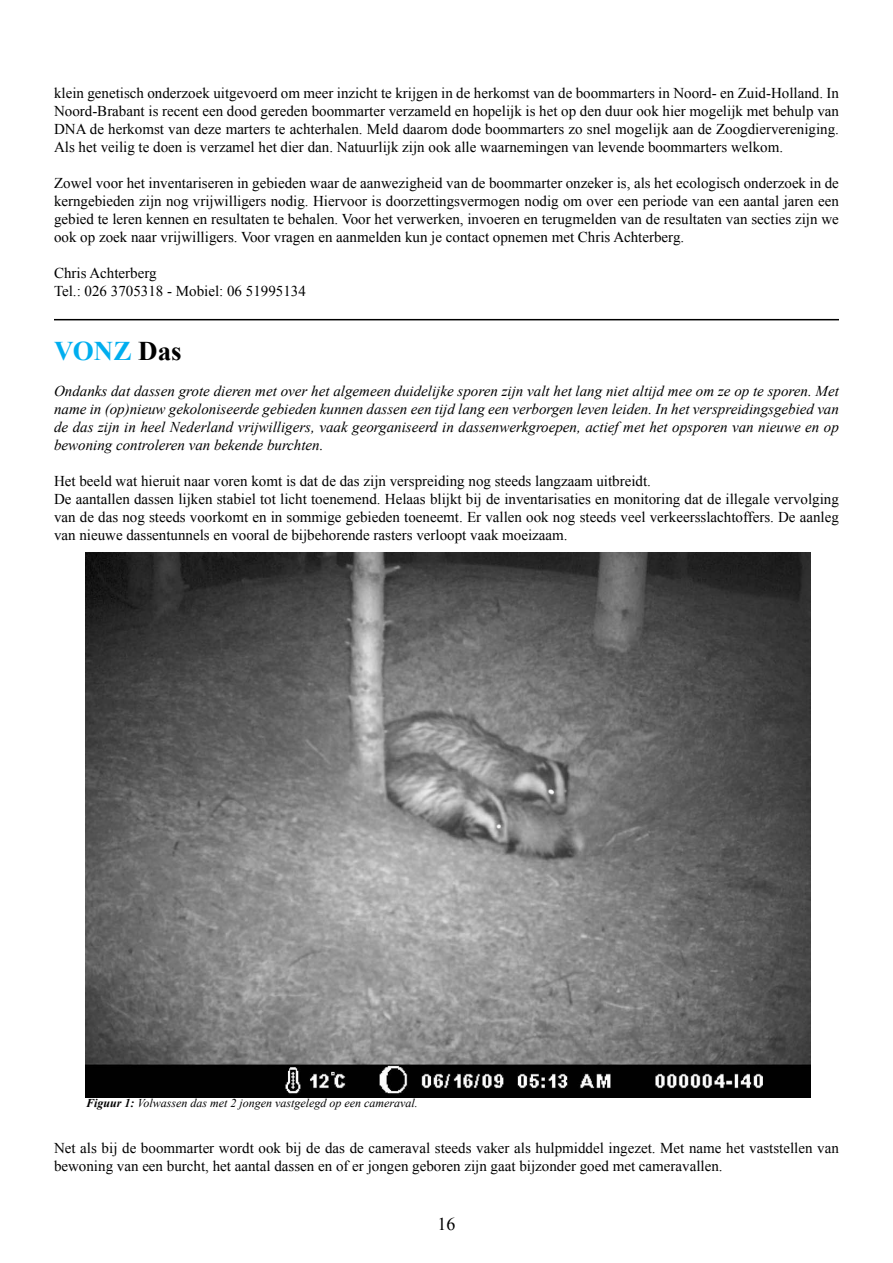
<style>
.page{position:relative;width:893px;height:1263px;background:#fff}
.page>*{position:absolute;margin:0;border:0;box-sizing:border-box;transform-origin:0 0}
.t1{font:700 27px "Times New Roman";color:#00aeef}
.t2{font:18px "Times New Roman";color:#000}
.t3{font:15px/18px "Times New Roman";color:#000}
.t4{font:italic 15px/18px "Times New Roman";color:#000;text-align:justify}
.t5{font:italic 12px "Times New Roman";color:#000}
.s1{color:#000}
.s2{font-weight:700}
</style>
<div class="page">
<hr style="left:54px;top:319px;width:785px;height:1px;background:#000">
<img style="left:85px;top:553px;width:726px;height:544px">
<p class="t3" style="left:54px;top:83px;width:786px;text-align:justify">klein genetisch onderzoek uitgevoerd om meer inzicht te krijgen in de herkomst van de boommarters in Noord- en Zuid-Holland. In Noord-Brabant is recent een dood gereden boommarter verzameld en hopelijk is het op den duur ook hier mogelijk met behulp van DNA de herkomst van deze marters te achterhalen. Meld daarom dode boommarters zo snel mogelijk aan de Zoogdiervereniging.<br>Als het veilig te doen is verzamel het dier dan. Natuurlijk zijn ook alle waarnemingen van levende boommarters welkom.</p>
<p class="t3" style="left:54px;top:173px;width:786px;text-align:justify">Zowel voor het inventariseren in gebieden waar de aanwezigheid van de boommarter onzeker is, als het ecologisch onderzoek in de kerngebieden zijn nog vrijwilligers nodig. Hiervoor is doorzettingsvermogen nodig om over een periode van een aantal jaren een gebied te leren kennen en resultaten te behalen. Voor het verwerken, invoeren en terugmelden van de resultaten van secties zijn we ook op zoek naar vrijwilligers. Voor vragen en aanmelden kun je contact opnemen met Chris Achterberg.</p>
<p class="t3" style="left:54px;top:263px;width:253px">Chris Achterberg<br>Tel.: 026 3705318 - Mobiel: 06 51995134</p>
<h1 class="t1" style="left:54px;top:333px;width:129px">VONZ <span class="s1">Das</span></h1>
<p class="t4" style="left:54px;top:382px;width:786px">Ondanks dat dassen grote dieren met over het algemeen duidelijke sporen zijn valt het lang niet altijd mee om ze op te sporen. Met name in (op)nieuw gekoloniseerde gebieden kunnen dassen een tijd lang een verborgen leven leiden. In het verspreidingsgebied van de das zijn in heel Nederland vrijwilligers, vaak georganiseerd in dassenwerkgroepen, actief met het opsporen van nieuwe en op bewoning controleren van bekende burchten.</p>
<p class="t3" style="left:54px;top:472px;width:786px">Het beeld wat hieruit naar voren komt is dat de das zijn verspreiding nog steeds langzaam uitbreidt.<br>De aantallen dassen lijken stabiel tot licht toenemend. Helaas blijkt bij de inventarisaties en monitoring dat de illegale vervolging van de das nog steeds voorkomt en in sommige gebieden toeneemt. Er vallen ook nog steeds veel verkeersslachtoffers. De aanleg van nieuwe dassentunnels en vooral de bijbehorende rasters verloopt vaak moeizaam.</p>
<p class="t5" style="left:86px;top:1095px;width:333px"><span class="s2">Figuur 1:</span> Volwassen das met 2 jongen vastgelegd op een cameraval.</p>
<p class="t3" style="left:54px;top:1138px;width:786px">Net als bij de boommarter wordt ook bij de das de cameraval steeds vaker als hulpmiddel ingezet. Met name het vaststellen van bewoning van een burcht, het aantal dassen en of er jongen geboren zijn gaat bijzonder goed met cameravallen.</p>
<p class="t2" style="left:437px;top:1212px;width:19px">16</p>
</div>
